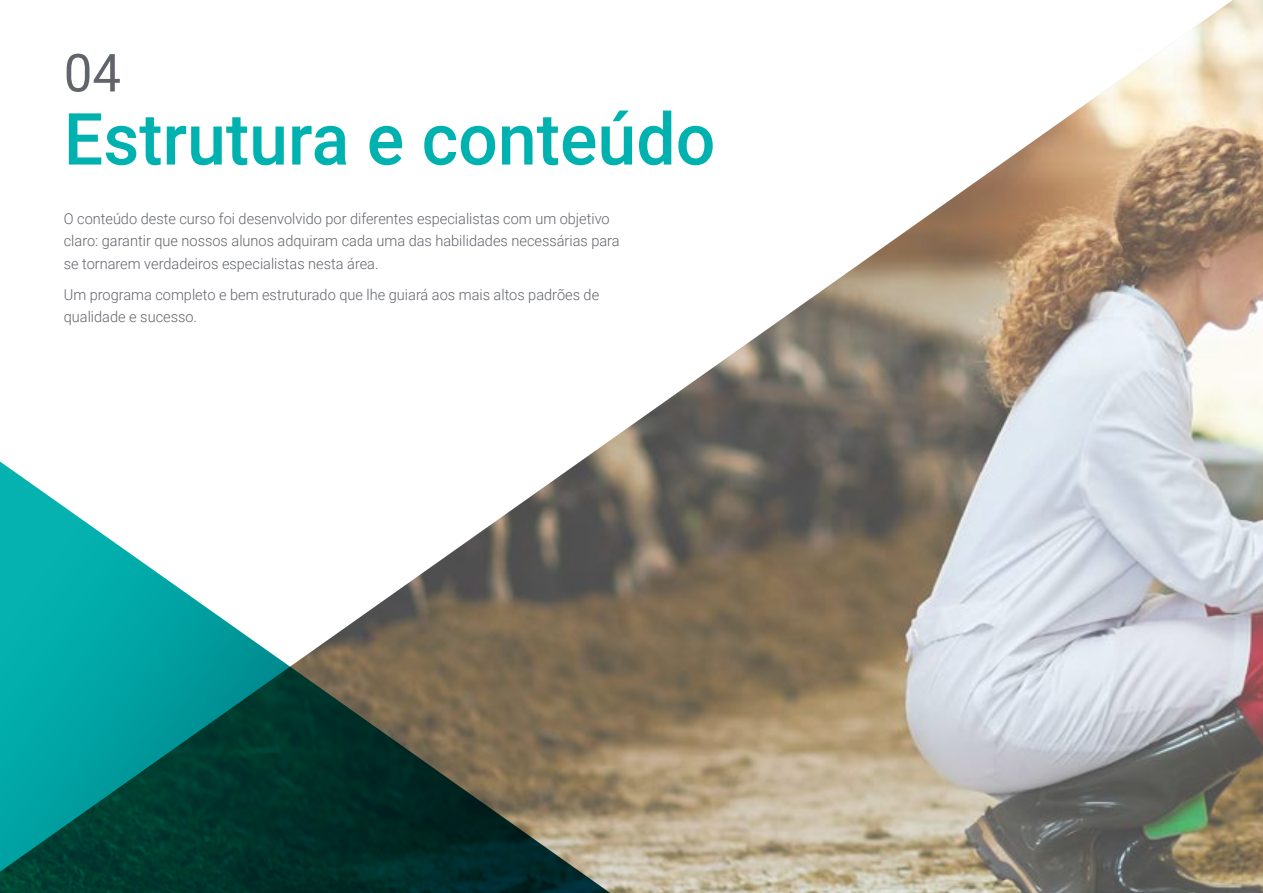
<style>
.page{position:relative;width:1263px;height:893px;background:#fff}
.page>*{position:absolute;margin:0;border:0;box-sizing:border-box;transform-origin:0 0}
.t1{font:500 72px "Roboto";color:#00b2af}
.t2{font:52.5px "Roboto";color:#61646a}
.t3{font:300 15px/22.5px "Roboto";color:#61646a}
</style>
<div class="page">
<img style="left:602px;top:0;width:661px;height:893px">
<svg style="left:0;top:446px;width:640px;height:447px"></svg>
<h2 class="t2" style="left:64px;top:36px;width:59px">04</h2>
<h1 class="t1" style="left:64px;top:89px;width:653px">Estrutura e conteúdo</h1>
<p class="t3" style="left:64px;top:207px;width:557px">O conteúdo deste curso foi desenvolvido por diferentes especialistas com um objetivo claro: garantir que nossos alunos adquiram cada uma das habilidades necessárias para se tornarem verdadeiros especialistas nesta área.</p>
<p class="t3" style="left:64px;top:283px;width:537px">Um programa completo e bem estruturado que lhe guiará aos mais altos padrões de qualidade e sucesso.</p>
</div>
